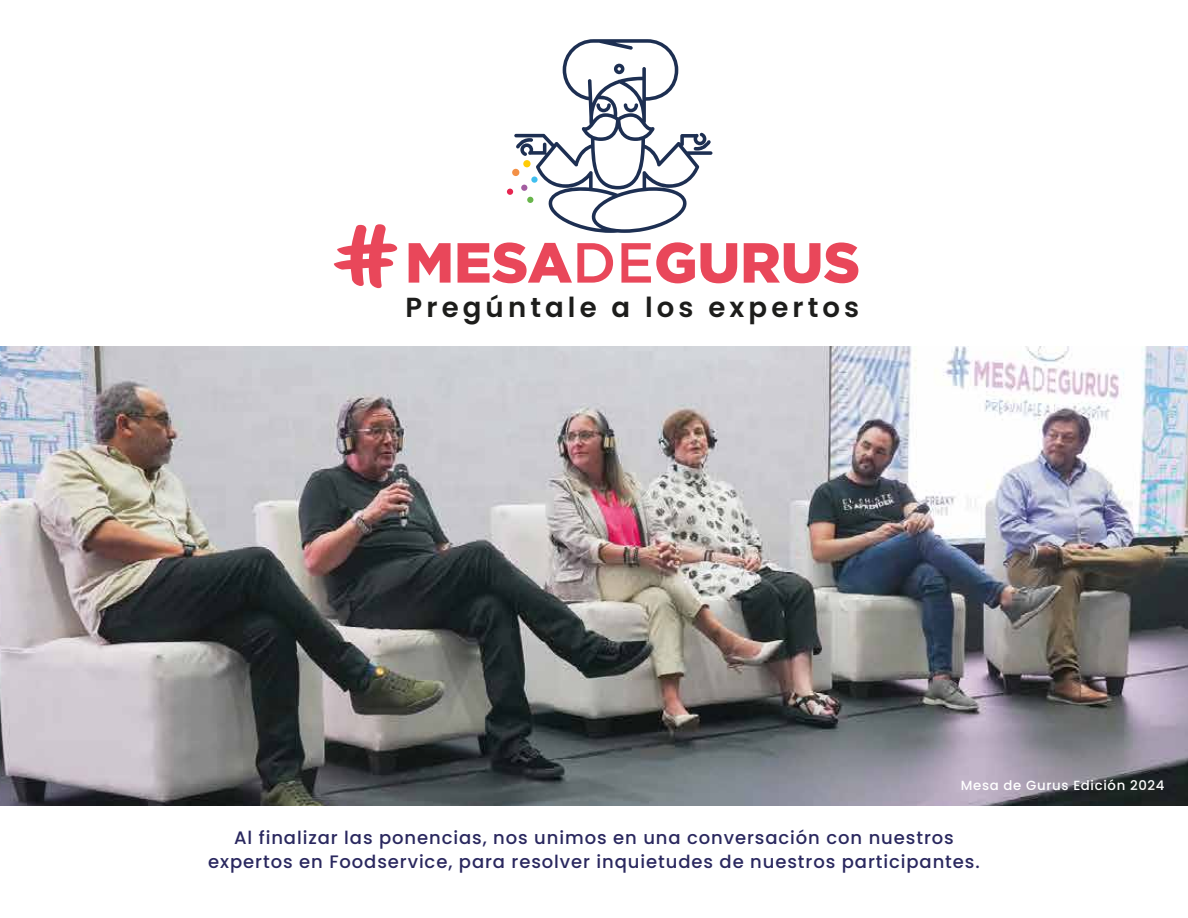
<style>
.page{position:relative;width:1188px;height:918px;background:#fff}
.page>*{position:absolute;margin:0;border:0;box-sizing:border-box;transform-origin:0 0}
.t1{font:600 27.6px "Poppins";letter-spacing:.15em;color:#1d1d1b}
.t2{font:500 18px/24px "Poppins";letter-spacing:.05em;color:#2a285f;text-align:center}
.t3{font:500 13.2px "Poppins";letter-spacing:.05em;color:#fff}
</style>
<div class="page">
<img style="left:0;top:346px;width:1188px;height:460px">
<svg style="left:334px;top:224px;width:63px;height:64px"></svg>
<svg style="left:409px;top:243px;width:42px;height:40px"></svg>
<svg style="left:458px;top:242px;width:155px;height:41px"></svg>
<svg style="left:621px;top:242px;width:116px;height:41px"></svg>
<svg style="left:744px;top:242px;width:114px;height:41px"></svg>
<svg style="left:507px;top:39px;width:205px;height:194px"></svg>
<div style="left:523px;top:160px;width:8px;height:7px;background:#ffcc07;border-radius:50%"></div>
<div style="left:512px;top:169px;width:7px;height:7px;background:#f39046;border-radius:50%"></div>
<h1 class="t1" style="left:406px;top:291px;width:455px">Pregúntale a los expertos</h1>
<p class="t3" style="left:961px;top:778px;width:205px">Mesa de Gurus Edición 2024</p>
<p class="t2" style="left:208px;top:826px;width:773px">Al finalizar las ponencias, nos unimos en una conversación con nuestros expertos en Foodservice, para resolver inquietudes de nuestros participantes.</p>
</div>
